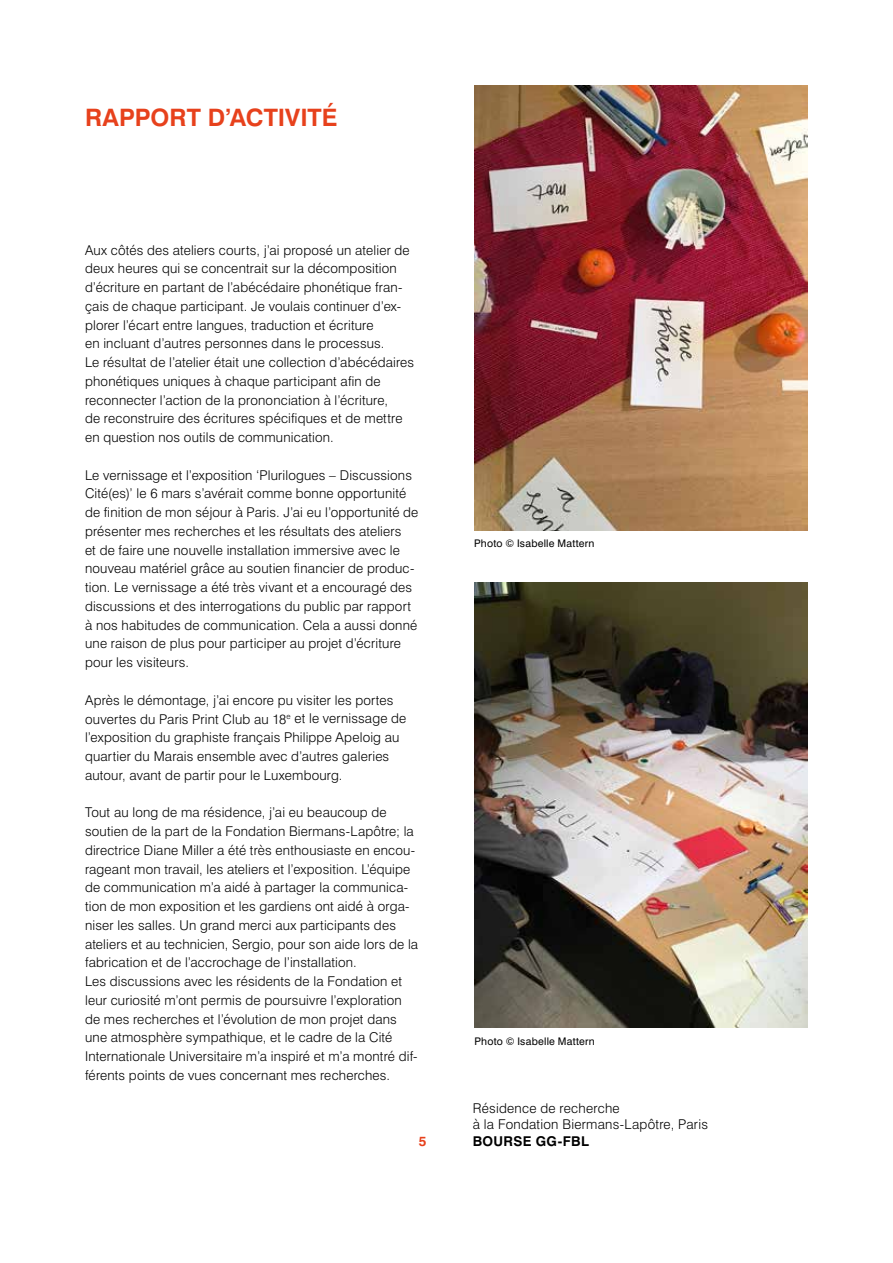
<style>
.page{position:relative;width:893px;height:1263px;background:#fff}
.page>*{position:absolute;margin:0;border:0;box-sizing:border-box;transform-origin:0 0}
.t1{font:700 24px "Swiss 721 BT";color:#e7411c}
.t2{font:300 13.5px/18.8px "Swiss 721 BT";letter-spacing:.015em;color:#000}
.t3{font:700 13.5px "Swiss 721 BT";letter-spacing:.025em;color:#000}
.t4{font:700 13.5px "Swiss 721 BT";color:#e7411c}
.t5{font:10.5px "Swiss 721 BT";letter-spacing:.02em;color:#000}
</style>
<div class="page">
<img style="left:474px;top:85px;width:334px;height:445px">
<img style="left:474px;top:583px;width:334px;height:445px">
<h1 class="t1" style="left:85px;top:102px;width:254px">RAPPORT D’ACTIVITÉ</h1>
<p class="t2" style="left:85px;top:240px;width:331px">Aux côtés des ateliers courts, j’ai proposé un atelier de deux heures qui se concentrait sur la décomposition d’écriture en partant de l’abécédaire phonétique fran&shy;çais de chaque participant. Je voulais continuer d’ex&shy;plorer l’écart entre langues, traduction et écriture<br>en incluant d’autres personnes dans le processus.<br>Le résultat de l’atelier était une collection d’abécédaires phonétiques uniques à chaque participant afin de reconnecter l’action de la prononciation à l’écriture,<br>de reconstruire des écritures spécifiques et de mettre en question nos outils de communication.</p>
<p class="t2" style="left:85px;top:465px;width:335px">Le vernissage et l’exposition ‘Plurilogues – Discussions Cité(es)’ le 6 mars s’avérait comme bonne opportunité de finition de mon séjour à Paris. J’ai eu l’opportunité de présenter mes recherches et les résultats des ateliers<br>et de faire une nouvelle installation immersive avec le nouveau matériel grâce au soutien financier de produc&shy;tion. Le vernissage a été très vivant et a encouragé des discussions et des interrogations du public par rapport à nos habitudes de communication. Cela a aussi donné une raison de plus pour participer au projet d’écriture pour les visiteurs.</p>
<p class="t2" style="left:85px;top:690px;width:323px">Après le démontage, j’ai encore pu visiter les portes ouvertes du Paris Print Club au 18<sup>e</sup> et le vernissage de l’exposition du graphiste français Philippe Apeloig au quartier du Marais ensemble avec d’autres galeries autour, avant de partir pour le Luxembourg.</p>
<p class="t2" style="left:85px;top:803px;width:335px">Tout au long de ma résidence, j’ai eu beaucoup de soutien de la part de la Fondation Biermans-Lapôtre; la directrice Diane Miller a été très enthousiaste en encou&shy;rageant mon travail, les ateliers et l’exposition. L’équipe de communication m’a aidé à partager la communica&shy;tion de mon exposition et les gardiens ont aidé à orga&shy;niser les salles. Un grand merci aux participants des ateliers et au technicien, Sergio, pour son aide lors de la fabrication et de l’accrochage de l’installation.<br>Les discussions avec les résidents de la Fondation et leur curiosité m’ont permis de poursuivre l’exploration de mes recherches et l’évolution de mon projet dans une atmosphère sympathique, et le cadre de la Cité Internationale Universitaire m’a inspiré et m’a montré dif&shy;férents points de vues concernant mes recherches.</p>
<p class="t5" style="left:474px;top:537px;width:122px">Photo © Isabelle Mattern</p>
<p class="t5" style="left:474px;top:1034px;width:122px">Photo © Isabelle Mattern</p>
<p class="t2" style="left:473px;top:1100px;width:237px;line-height:16.2px">Résidence de recherche<br>à la Fondation Biermans-Lapôtre, Paris</p>
<p class="t4" style="left:419px;top:1132px;width:9px">5</p>
<p class="t3" style="left:473px;top:1132px;width:118px">BOURSE GG-FBL</p>
</div>
